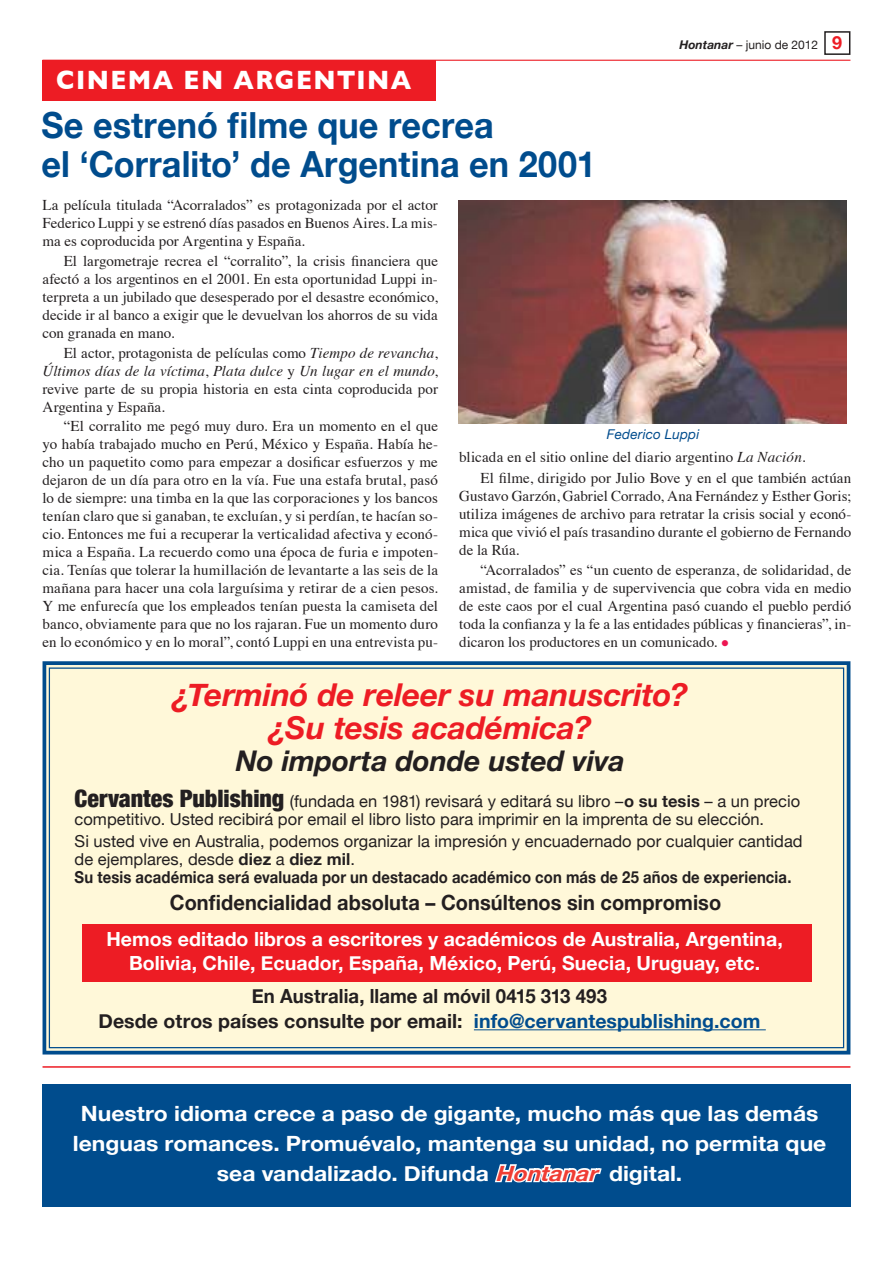
<style>
.page{position:relative;width:893px;height:1263px;background:#fff}
.page>*{position:absolute;margin:0;border:0;box-sizing:border-box;transform-origin:0 0}
.t1{font:700 36px/39px "Helvetica Neue";color:#004c8d;scale:.95 1}
.t2{font:italic 700 31.5px/33.2px "Helvetica Neue";color:#ed1c24;text-align:center}
.t3{font:italic 700 28.5px "Helvetica Neue";color:#231f20}
.t4{font:700 27px "Gill Sans";letter-spacing:.055em;color:#fff;scale:.91 1}
.t5{font:700 21px/30px "Helvetica Neue";color:#fff;text-align:center;scale:1.09 1}
.t6{font:700 21px "Helvetica Neue";letter-spacing:.005em;color:#231f20;scale:.95 1}
.t7{font:700 19.5px/24px "Helvetica Neue";letter-spacing:.005em;color:#fff;text-align:center}
.t8{font:700 19.5px/25.2px "Helvetica Neue";letter-spacing:.005em;color:#231f20;text-align:center;scale:.95 1}
.t9{font:16.5px/18px "Helvetica Neue";color:#231f20}
.t10{font:15px/18px "Times";color:#231f20;text-align:justify}
.t11{font:italic 13.5px "Helvetica Neue";letter-spacing:.015em;color:#004c8d}
.t12{font:12px "Helvetica Neue";color:#231f20}
.s1{font-weight:700;font-style:italic}
.s2{font-weight:700;font-size:18px;color:#ed1c24}
.s3{font-style:italic}
.s4{font-weight:900;font-stretch:condensed;font-size:24px}
.s5{font-weight:700}
.s6{color:#004c8d}
</style>
<div class="page">
<div style="left:824px;top:31px;width:26px;height:24px;border:2px solid #231f20"></div>
<hr style="left:43px;top:60px;width:807px;height:1px;background:#ed1c24">
<div style="left:43px;top:61px;width:393px;height:40px;background:#ed1c24"></div>
<svg style="left:42px;top:661px;width:809px;height:394px;background:#ced5c9"></svg>
<div style="left:73px;top:784px;width:745px;height:133px;background:#fff8d9"></div>
<div style="left:82px;top:924px;width:729px;height:57px;background:#ed1c24"></div>
<div style="left:55px;top:984px;width:749px;height:53px;background:#fff8d9"></div>
<hr style="left:474px;top:1029px;width:292px;height:1px;background:#004c8d">
<div style="left:67px;top:675px;width:727px;height:105px;background:#fff8d9"></div>
<hr style="left:43px;top:1066px;width:807px;height:2px;background:#ed1c24">
<div style="left:43px;top:1084px;width:808px;height:122px;background:#004c8d"></div>
<img style="left:458px;top:200px;width:388px;height:223px">
<h3 class="t4" style="left:56px;top:64px;width:392px">CINEMA EN ARGENTINA</h3>
<p class="t12" style="left:679px;top:38px;width:164px"><span class="s1">Hontanar</span> – junio de 2012 <span class="s2">9</span></p>
<h1 class="t1" style="left:41px;top:105px;width:585px">Se estrenó filme que recrea<br>el ‘Corralito’ de Argentina en 2001</h1>
<p class="t10" style="left:43px;top:197px;width:397px">La película titulada “Acorralados” es protagonizada por el actor Federico Luppi y se estrenó días pasados en Buenos Aires. La mis&shy;ma es coproducida por Argentina y España.</p>
<p class="t10" style="left:43px;top:253px;width:397px;text-indent:21px">El largometraje recrea el “corralito”, la crisis financiera que afectó a los argentinos en el 2001. En esta oportunidad Luppi in&shy;terpreta a un jubilado que desesperado por el desastre económico, decide ir al banco a exigir que le devuelvan los ahorros de su vida con granada en mano.</p>
<p class="t10" style="left:43px;top:345px;width:397px;text-indent:21px">El actor, protagonista de películas como <span class="s3">Tiempo de revancha</span>, <span class="s3">Últimos días de la víctima</span>, <span class="s3">Plata dulce</span> y <span class="s3">Un lugar en el mundo</span>, revive parte de su propia historia en esta cinta coproducida por Argentina y España.</p>
<p class="t10" style="left:43px;top:419px;width:397px;text-indent:21px">“El corralito me pegó muy duro. Era un momento en el que yo había trabajado mucho en Perú, México y España. Había he&shy;cho un paquetito como para empezar a dosificar esfuerzos y me dejaron de un día para otro en la vía. Fue una estafa brutal, pasó lo de siempre: una timba en la que las corporaciones y los bancos tenían claro que si ganaban, te excluían, y si perdían, te hacían so&shy;cio. Entonces me fui a recuperar la verticalidad afectiva y econó&shy;mica a España. La recuerdo como una época de furia e impoten&shy;cia. Tenías que tolerar la humillación de levantarte a las seis de la mañana para hacer una cola larguísima y retirar de a cien pesos.<br>Y me enfurecía que los empleados tenían puesta la camiseta del banco, obviamente para que no los rajaran. Fue un momento duro en lo económico y en lo moral”, contó Luppi en una entrevista pu-</p>
<p class="t11" style="left:607px;top:426px;width:94px">Federico Luppi</p>
<p class="t10" style="left:480px;top:448px;width:372px;line-height:21.5px;text-indent:-21px">blicada en el sitio online del diario argentino <span class="s3">La Nación</span>.<br>El filme, dirigido por Julio Bove y en el que también actúan</p>
<p class="t10" style="left:459px;top:489px;width:394px">Gustavo Garzón, Gabriel Corrado, Ana Fernández y Esther Goris; utiliza imágenes de archivo para retratar la crisis social y econó&shy;mica que vivió el país trasandino durante el gobierno de Fernando de la Rúa.</p>
<p class="t10" style="left:459px;top:562px;width:394px;text-indent:21px">“Acorralados” es “un cuento de esperanza, de solidaridad, de amistad, de familia y de supervivencia que cobra vida en medio de este caos por el cual Argentina pasó cuando el pueblo perdió toda la confianza y la fe a las entidades públicas y financieras”, in&shy;dicaron los productores en un comunicado.</p>
<h2 class="t2" style="left:173px;top:678px;width:517px">¿Terminó de releer su manuscrito? ¿Su tesis académica?</h2>
<h3 class="t3" style="left:236px;top:743px;width:390px">No importa donde usted viva</h3>
<p class="t9" style="left:75px;top:792px;width:727px"><span class="s4">Cervantes Publishing</span> (fundada en 1981) revisará y editará su libro –<span class="s5">o su tesis</span> – a un precio competitivo. Usted recibirá por email el libro listo para imprimir en la imprenta de su elección.</p>
<p class="t9" style="left:75px;top:832px;width:730px">Si usted vive en Australia, podemos organizar la impresión y encuadernado por cualquier cantidad de ejemplares, desde <span class="s5">diez</span> a <span class="s5">diez mil</span>.<br><span class="s5">Su tesis académica será evaluada por un destacado académico con más de 25 años de experiencia.</span></p>
<h3 class="t6" style="left:170px;top:890px;width:582px">Confidencialidad absoluta – Consúltenos sin compromiso</h3>
<h3 class="t7" style="left:106px;top:927px;width:678px">Hemos editado libros a escritores y académicos de Australia, Argentina,<br>Bolivia, Chile, Ecuador, España, México, Perú, Suecia, Uruguay, etc.</h3>
<h3 class="t8" style="left:99px;top:983px;width:698px">En Australia, llame al móvil 0415 313 493<br>Desde otros países consulte por email: <span class="s6">info@cervantespublishing.com</span></h3>
<h3 class="t5" style="left:73px;top:1098px;width:693px">Nuestro idioma crece a paso de gigante, mucho más que las demás lenguas romances. Promuévalo, mantenga su unidad, no permita que sea vandalizado. Difunda <span class="s3">Hontanar</span> digital.</h3>
</div>
